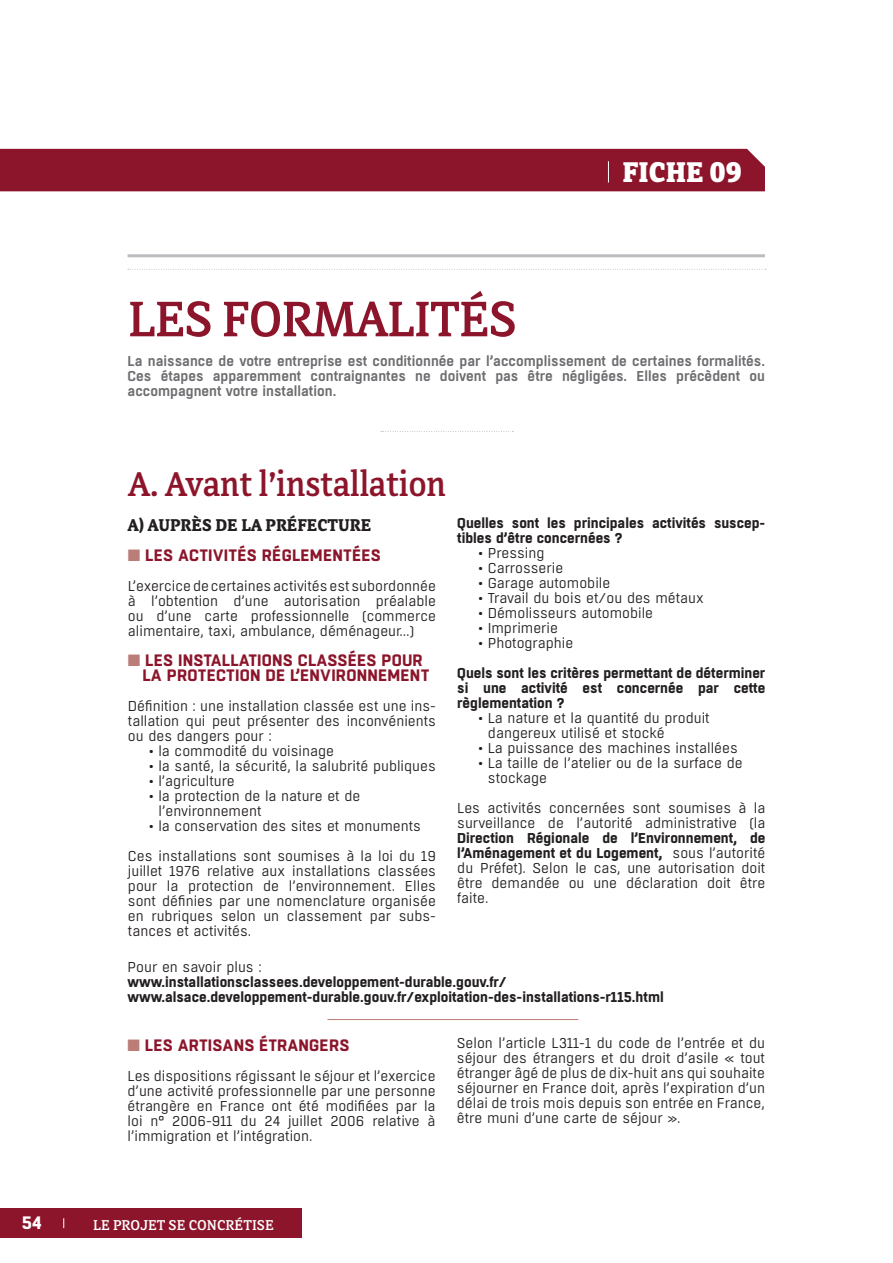
<style>
.page{position:relative;width:893px;height:1263px;background:#fff}
.page>*{position:absolute;margin:0;border:0;box-sizing:border-box;transform-origin:0 0}
.t1{font:500 52.5px "Directa Serif";color:#8c152b}
.t2{font:500 36px "Directa Serif";color:#8c152b}
.t3{font:800 30px "Directa Serif";color:#fff}
.t4{font:700 18px "Directa Serif";color:#231f20}
.t5{font:700 18px "Boxed";color:#fff}
.t6{font:700 16.5px/15px "Boxed";letter-spacing:.01em;color:#8c152b}
.t7{font:500 15px "Directa Serif";color:#fff}
.t8{font:14.25px/15px "Boxed";color:#231f20;text-align:justify}
.t9{font:700 14.25px/15px "Boxed";color:#231f20}
.t10{font:600 14.25px/15px "Boxed";color:#6c6d70;text-align:justify}
.s1{color:#ba7d77}
.s2{font-weight:700}
</style>
<div class="page">
<div style="left:0;top:1208px;width:302px;height:30px;background:#8c152b"></div>
<svg style="left:128px;top:269px;width:638px;height:1px"></svg>
<hr style="left:128px;top:254px;width:637px;height:3px;background:#bcbdc0">
<div style="left:0;top:149px;width:765px;height:42px;background:#8c152b"></div>
<hr style="left:327px;top:1019px;width:251px;height:1px;background:#ba7d77">
<svg style="left:381px;top:431px;width:132px;height:1px"></svg>
<h3 class="t3" style="left:623px;top:153px;width:121px">FICHE 09</h3>
<h1 class="t1" style="left:128px;top:287px;width:28px">LES</h1>
<h1 class="t1" style="left:222px;top:287px;width:58px">FORMALIT</h1>
<h1 class="t1" style="left:459px;top:287px;width:55px">ÉS</h1>
<p class="t10" style="left:128px;top:354px;width:639px">La naissance de votre entreprise est conditionnée par l’accomplissement de certaines formalités.<br>Ces étapes apparemment contraignantes ne doivent pas être négligées. Elles précèdent ou accompagnent votre installation.</p>
<h2 class="t2" style="left:128px;top:462px;width:320px">A. AVANT L’INSTALLATION</h2>
<p class="t4" style="left:128px;top:513px;width:245px">A) AUPRÈS DE LA PRÉFECTURE</p>
<p class="t6" style="left:128px;top:548px;width:27px"><span class="s1">■</span> LES</p>
<p class="t6" style="left:178px;top:548px;width:10px">ACTIVITÉS</p>
<p class="t6" style="left:262px;top:548px;width:11px">RÉGLEMENTÉES</p>
<p class="t8" style="left:128px;top:579px;width:310px">L’exercice de certaines activités est subordonnée à l’obtention d’une autorisation préalable ou d’une carte professionnelle (commerce alimentaire, taxi, ambulance, déménageur…)</p>
<p class="t6" style="left:142px;top:653px;width:288px;text-indent:-14px"><span class="s1">■</span> Les installations classées pour la protection de l’environnement</p>
<p class="t8" style="left:128px;top:699px;width:310px">Définition : une installation classée est une ins&shy;tallation qui peut présenter des inconvénients ou des dangers pour :</p>
<p class="t8" style="left:149px;top:744px;width:186px">• la commodité du voisinage</p>
<p class="t8" style="left:149px;top:759px;width:288px">• la santé, la sécurité, la salubrité publiques</p>
<p class="t8" style="left:149px;top:774px;width:87px">• l’agriculture</p>
<p class="t8" style="left:159px;top:789px;width:203px;text-indent:-9px">• la protection de la nature et de l’environnement</p>
<p class="t8" style="left:128px;top:811px;width:310px;line-height:30px;text-align:center">• la conservation des sites et monuments<br>Ces installations sont soumises à la loi du 19</p>
<p class="t8" style="left:128px;top:864px;width:310px">juillet 1976 relative aux installations classées pour la protection de l’environnement. Elles sont définies par une nomenclature organisée en rubriques selon un classement par subs&shy;tances et activités.</p>
<p class="t9" style="left:457px;top:516px;width:310px">Quelles sont les principales activités suscep&shy;tibles d’être concernées ?</p>
<p class="t8" style="left:479px;top:546px;width:68px">• Pressing</p>
<p class="t8" style="left:479px;top:561px;width:86px">• Carrosserie</p>
<p class="t8" style="left:479px;top:576px;width:133px">• Garage automobile</p>
<p class="t8" style="left:479px;top:591px;width:227px">• Travail du bois et/ou des métaux</p>
<p class="t8" style="left:479px;top:606px;width:176px">• Démolisseurs automobile</p>
<p class="t8" style="left:479px;top:621px;width:81px">• Imprimerie</p>
<p class="t8" style="left:479px;top:636px;width:96px">• Photographie</p>
<p class="t9" style="left:457px;top:666px;width:310px;text-align:justify">Quels sont les critères permettant de déterminer si une activité est concernée par cette règlementation ?</p>
<p class="t8" style="left:488px;top:711px;width:223px;text-indent:-9px">• La nature et la quantité du produit dangereux utilisé et stocké</p>
<p class="t8" style="left:479px;top:741px;width:261px">• La puissance des machines installées</p>
<p class="t8" style="left:488px;top:756px;width:256px;text-indent:-9px">• La taille de l’atelier ou de la surface de stockage</p>
<p class="t8" style="left:457px;top:801px;width:310px">Les activités concernées sont soumises à la surveillance de l’autorité administrative (la</p>
<p class="t8" style="left:457px;top:831px;width:310px"><span class="s2">Direction Régionale de l’Environnement, de l’Aménagement et du Logement,</span> sous l’autorité du Préfet). Selon le cas, une autorisation doit être demandée ou une déclaration doit être faite.</p>
<p class="t8" style="left:128px;top:960px;width:136px">Pour en savoir plus :</p>
<p class="t9" style="left:128px;top:975px;width:538px">www.installationsclassees.developpement-durable.gouv.fr/ www.alsace.developpement-durable.gouv.fr/exploitation-des-installations-r115.html</p>
<p class="t6" style="left:128px;top:1038px;width:27px"><span class="s1">■</span> LES</p>
<p class="t6" style="left:178px;top:1038px;width:173px">Artisans étrangers</p>
<p class="t8" style="left:128px;top:1069px;width:310px">Les dispositions régissant le séjour et l’exercice d’une activité professionnelle par une personne étrangère en France ont été modifiées par la loi n° 2006-911 du 24 juillet 2006 relative à l’immigration et l’intégration.</p>
<p class="t8" style="left:457px;top:1036px;width:310px">Selon l’article L311-1 du code de l’entrée et du séjour des étrangers et du droit d’asile « tout étranger âgé de plus de dix-huit ans qui souhaite séjourner en France doit, après l’expiration d’un délai de trois mois depuis son entrée en France, être muni d’une carte de séjour ».</p>
<p class="t5" style="left:22px;top:1211px;width:21px">54</p>
<p class="t7" style="left:93px;top:1215px;width:182px">LE PROJET SE CONCRÉTISE</p>
</div>
